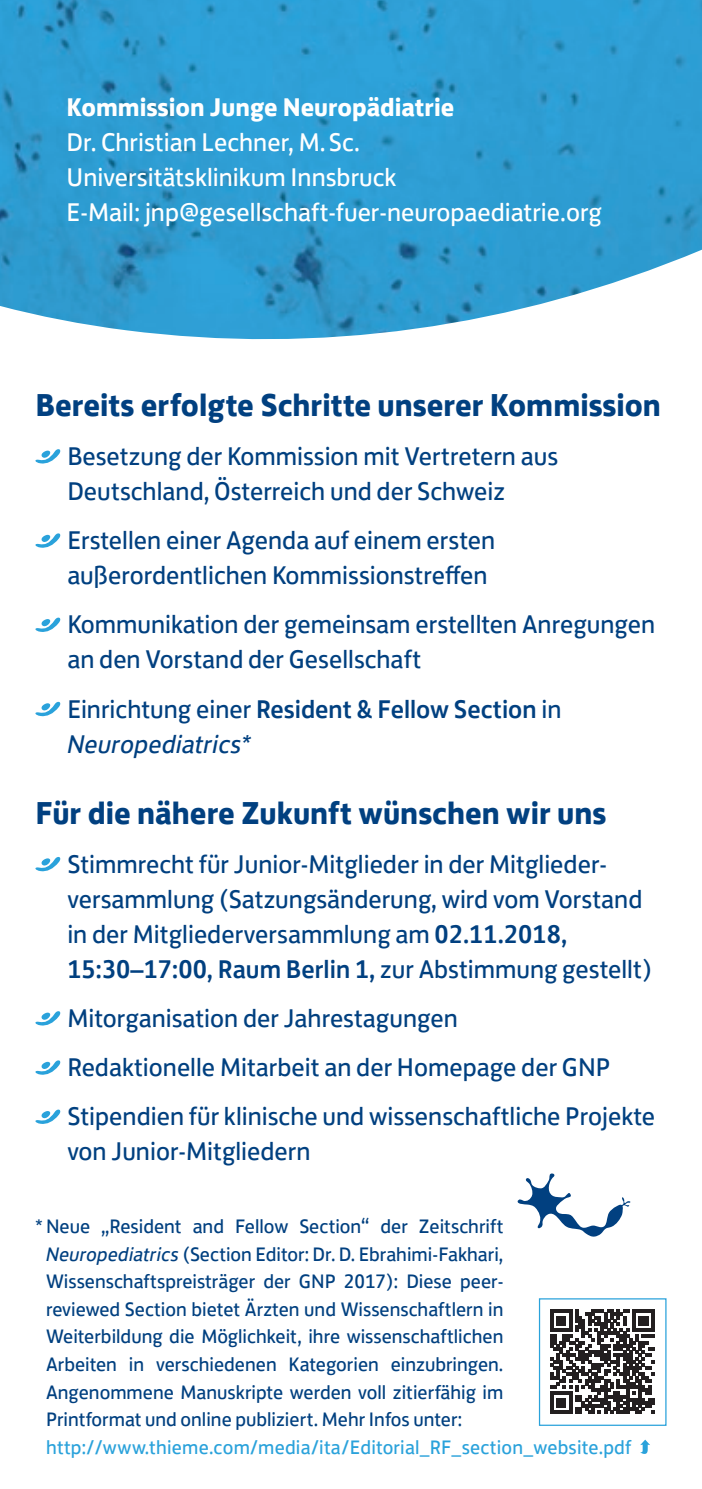
<style>
.page{position:relative;width:702px;height:1489px;background:#fff}
.page>*{position:absolute;margin:0;border:0;box-sizing:border-box;transform-origin:0 0}
.t1{font:700 32.5px "FS Jack";color:#014080}
.t2{font:26.25px/35px "FS Jack";color:#014080}
.t3{font:26.25px/35px "FS Jack";color:#fff}
.t4{font:500 26.25px/35px "FS Jack";color:#014080}
.t5{font:700 26.25px "FS Jack";color:#fff}
.t6{font:20px/27.5px "FS Jack";color:#014080;text-align:justify}
.t7{font:20px "FS Jack";letter-spacing:.01em;color:#2aa2db}
.s1{font-weight:400}
.s2{font-weight:400;font-style:italic}
.s3{font-weight:500}
.s4{font-style:italic}
</style>
<div class="page">
<svg style="left:35px;top:449px;width:26px;height:15px"></svg>
<svg style="left:35px;top:533px;width:26px;height:15px"></svg>
<svg style="left:35px;top:617px;width:26px;height:15px"></svg>
<svg style="left:35px;top:701px;width:26px;height:15px"></svg>
<svg style="left:35px;top:857px;width:26px;height:14px"></svg>
<svg style="left:35px;top:1011px;width:26px;height:15px"></svg>
<svg style="left:35px;top:1060px;width:26px;height:15px"></svg>
<svg style="left:35px;top:1109px;width:26px;height:15px"></svg>
<svg style="left:640px;top:1439px;width:10px;height:14px"></svg>
<svg style="left:550px;top:1309px;width:104px;height:104px"></svg>
<div style="left:539px;top:1298px;width:127px;height:127px;border:1px solid #2aa2db"></div>
<svg style="left:517px;top:1173px;width:113px;height:63px"></svg>
<img style="left:0;top:0;width:702px;height:340px">
<p class="t5" style="left:67px;top:85px;width:389px">Kommission Junge Neuropädiatrie</p>
<p class="t3" style="left:67px;top:122px;width:536px">Dr. Christian Lechner, M. Sc.<br>Universitätsklinikum Innsbruck<br>E-Mail: jnp@gesellschaft-fuer-neuropaediatrie.org</p>
<p class="t1" style="left:35px;top:377px;width:627px">Bereits erfolgte Schritte unserer Kommission</p>
<p class="t2" style="left:67px;top:436px;width:492px">Besetzung der Kommission mit Vertretern aus<br>Deutschland, Österreich und der Schweiz</p>
<p class="t2" style="left:67px;top:520px;width:429px">Erstellen einer Agenda auf einem ersten außerordentlichen Kommissionstreffen</p>
<p class="t2" style="left:67px;top:604px;width:589px">Kommunikation der gemeinsam erstellten Anregungen an den Vorstand der Gesellschaft</p>
<p class="t4" style="left:67px;top:689px;width:495px"><span class="s1">Einrichtung einer</span> Resident &amp; Fellow Section <span class="s1">in<br></span><span class="s2">Neuropediatrics*</span></p>
<p class="t1" style="left:35px;top:785px;width:572px">Für die nähere Zukunft wünschen wir uns</p>
<p class="t2" style="left:67px;top:844px;width:586px">Stimmrecht für Junior-Mitglieder in der Mitglieder&shy;versammlung (Satzungsänderung, wird vom Vorstand in der Mitgliederversammlung am <span class="s3">02.11.2018, 15:30–17:00, Raum Berlin 1,</span> zur Abstimmung gestellt)</p>
<p class="t2" style="left:67px;top:991px;width:589px;line-height:49.2px">Mitorganisation der Jahrestagungen<br>Redaktionelle Mitarbeit an der Homepage der GNP<br>Stipendien für klinische und wissenschaftliche Projekte</p>
<p class="t2" style="left:67px;top:1131px;width:245px">von Junior-Mitgliedern</p>
<p class="t6" style="left:46px;top:1211px;width:459px;text-indent:-11px">* Neue „Resident and Fellow Section“ der Zeitschrift <span class="s4">Neuropediatrics</span> (Section Editor: Dr. D. Ebrahimi-Fakhari, Wissenschaftspreisträger der GNP 2017): Diese peer&shy;reviewed Section bietet Ärzten und Wissenschaftlern in Weiterbildung die Möglichkeit, ihre wissenschaftlichen Arbeiten in verschiedenen Kategorien einzubringen.<br>Angenommene Manuskripte werden voll zitierfähig im Printformat und online publiziert. Mehr Infos unter:</p>
<p class="t7" style="left:46px;top:1430px;width:586px">http://www.thieme.com/media/ita/Editorial_RF_section_website.pdf</p>
</div>
